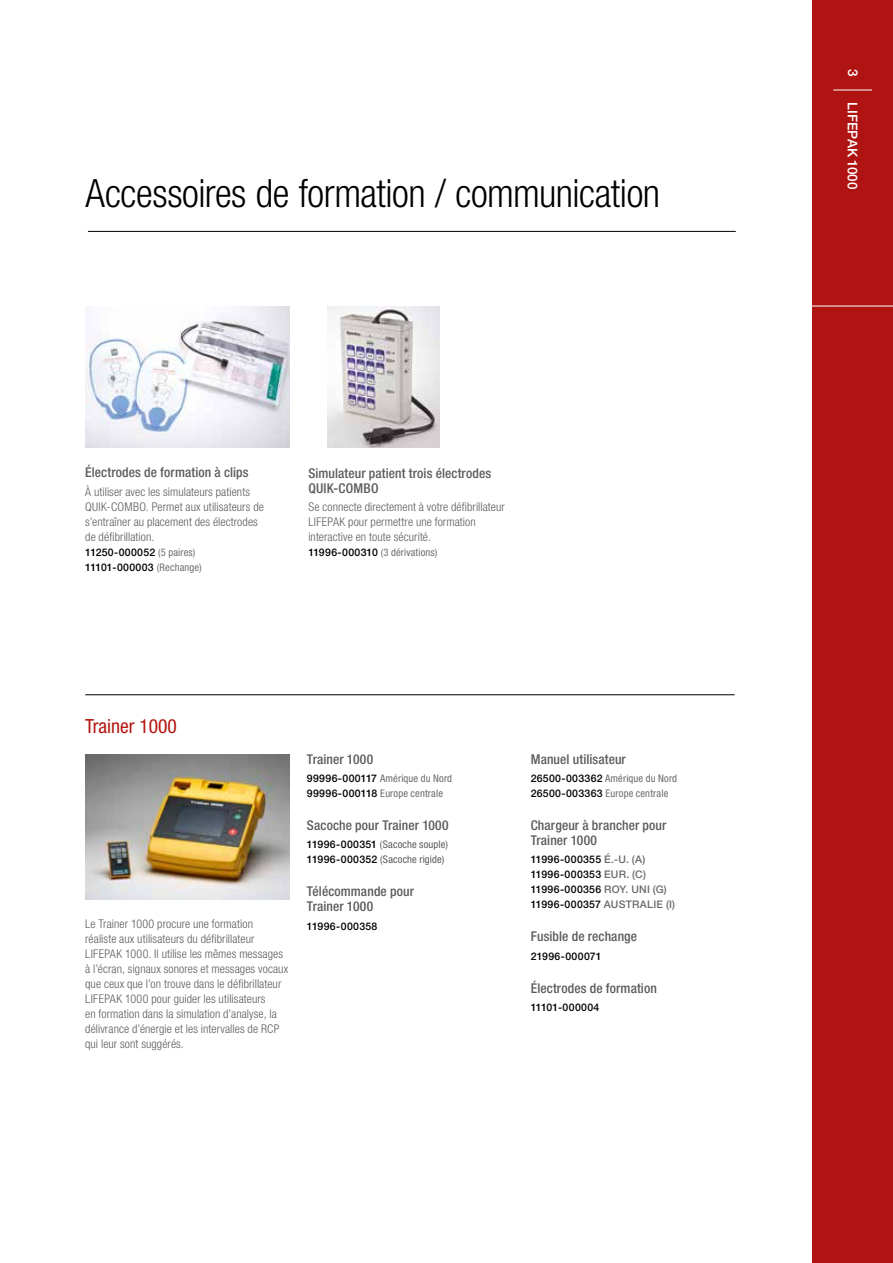
<style>
.page{position:relative;width:893px;height:1263px;background:#fff}
.page>*{position:absolute;margin:0;border:0;box-sizing:border-box;transform-origin:0 0}
.t1{font:300 condensed 39px "Helvetica Neue LTW1 G";letter-spacing:-.01em;color:#000}
.t2{font:condensed 19.5px "Helvetica Neue LTW1 G";color:#b4140f}
.t3{font:500 condensed 13.5px/15px "Helvetica Neue LTW1 G";letter-spacing:.01em;color:#5a5c5b}
.t4{font:500 13.5px "Helvetica Neue LTW1 G";letter-spacing:.005em;color:#fff}
.t5{font:300 condensed 12px/15px "Helvetica Neue LTW1 G";letter-spacing:.01em;color:#5a5c5b}
.t6{font:500 10.5px/15px "Helvetica Neue LTW1 G";letter-spacing:.025em;color:#000}
.t7{font:condensed 10.5px/15px "Helvetica Neue LTW1 G";letter-spacing:.015em;color:#6a6c6c}
.t8{font:condensed 10.5px/15px "Helvetica Neue LTW1 G";letter-spacing:.01em;color:#5a5c5b}
.t9{font:condensed 10.5px "Helvetica Neue LTW1 G";letter-spacing:.015em;color:#6d6f71}
.s1{font-weight:400;font-stretch:condensed;color:#6d6f71}
.s2{font-weight:500;font-stretch:normal;color:#000}
.s3{color:#6a6c6c}
</style>
<div class="page">
<div style="left:812px;top:0;width:81px;height:1263px;background:#af1413"></div>
<hr style="left:805px;top:306px;width:88px;height:1px;background:#fff">
<hr style="left:833px;top:90px;width:39px;height:1px;background:#fff">
<hr style="left:88px;top:231px;width:648px;height:1px;background:#000">
<img style="left:86px;top:306px;width:204px;height:141px">
<img style="left:328px;top:306px;width:111px;height:141px">
<img style="left:85px;top:754px;width:205px;height:145px">
<hr style="left:85px;top:694px;width:650px;height:1px;background:#000">
<h1 class="t1" style="left:86px;top:170px;width:576px">Accessoires de formation / communication</h1>
<p class="t3" style="left:85px;top:465px;width:165px">Électrodes de formation à clips</p>
<p class="t5" style="left:85px;top:484px;width:180px">À utiliser avec les simulateurs patients QUIK-COMBO. Permet aux utilisateurs de s’entraîner au placement des électrodes de défibrillation.</p>
<p class="t6" style="left:85px;top:544px;width:118px">11250-000052 <span class="s1">(5 paires)<br></span>11101-000003 <span class="s1">(Rechange)</span></p>
<p class="t3" style="left:308px;top:465px;width:184px">Simulateur patient trois électrodes<br>QUIK-COMBO</p>
<p class="t5" style="left:308px;top:499px;width:198px">Se connecte directement à votre défibrillateur<br>LIFEPAK pour permettre une formation interactive en toute sécurité.</p>
<p class="t9" style="left:308px;top:546px;width:131px"><span class="s2">11996-000310</span> (3 dérivations)</p>
<h2 class="t2" style="left:85px;top:715px;width:93px">Trainer 1000</h2>
<p class="t5" style="left:85px;top:916px;width:204px">Le Trainer 1000 procure une formation<br>réaliste aux utilisateurs du défibrillateur LIFEPAK 1000. Il utilise les mêmes messages à l’écran, signaux sonores et messages vocaux que ceux que l’on trouve dans le défibrillateur LIFEPAK 1000 pour guider les utilisateurs<br>en formation dans la simulation d’analyse, la délivrance d’énergie et les intervalles de RCP qui leur sont suggérés.</p>
<p class="t3" style="left:307px;top:751px;width:68px">Trainer 1000</p>
<p class="t7" style="left:307px;top:771px;width:147px"><span class="s2">99996-000117</span> Amérique du Nord<br><span class="s2">99996-000118</span> Europe centrale</p>
<p class="t3" style="left:307px;top:818px;width:143px">Sacoche pour Trainer 1000</p>
<p class="t8" style="left:307px;top:837px;width:142px"><span class="s2">11996-000351</span> (Sacoche souple)<br><span class="s2">11996-000352</span> (Sacoche rigide)</p>
<p class="t3" style="left:307px;top:884px;width:108px">Télécommande pour<br>Trainer 1000</p>
<p class="t6" style="left:307px;top:918px;width:72px">11996-000358</p>
<p class="t3" style="left:531px;top:751px;width:97px">Manuel utilisateur</p>
<p class="t7" style="left:531px;top:771px;width:148px"><span class="s2">26500-003362</span> Amérique du Nord<br><span class="s2">26500-003363</span> Europe centrale</p>
<p class="t3" style="left:531px;top:818px;width:137px">Chargeur à brancher pour<br>Trainer 1000</p>
<p class="t6" style="left:531px;top:852px;width:146px">11996-000355 <span class="s3">É.-U. (A)<br></span>11996-000353 <span class="s3">EUR. (C)<br></span>11996-000356 <span class="s3">ROY. UNI (G)<br></span>11996-000357 <span class="s3">AUSTRALIE (I)</span></p>
<p class="t3" style="left:531px;top:929px;width:108px">Fusible de rechange</p>
<p class="t6" style="left:531px;top:948px;width:72px">21996-000071</p>
<p class="t3" style="left:531px;top:980px;width:128px">Électrodes de formation</p>
<p class="t6" style="left:531px;top:1000px;width:70px">11101-000004</p>
<p class="t4" style="left:861px;top:69px;width:9px;rotate:90deg">3</p>
<p class="t4" style="left:861px;top:102px;width:89px;rotate:90deg">LIFEPAK 1000</p>
</div>
